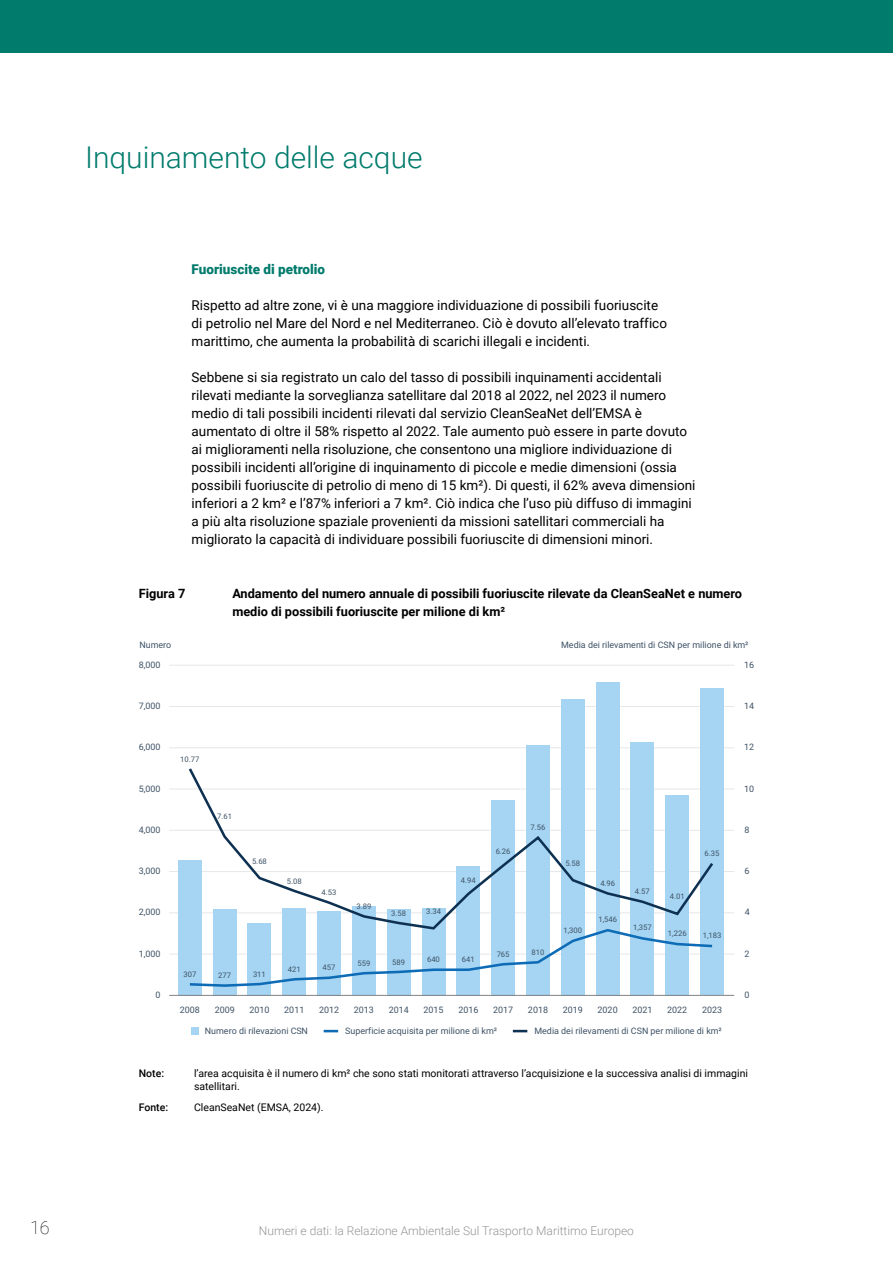
<style>
.page{position:relative;width:893px;height:1263px;background:#fff}
.page>*{position:absolute;margin:0;border:0;box-sizing:border-box;transform-origin:0 0}
.t1{font:300 30px "Roboto";color:#007b6c}
.t2{font:100 18px "Roboto";color:#000}
.t3{font:13.5px/18px "Roboto";color:#000}
.t4{font:900 13.5px "Roboto";color:#007b6c}
.t5{font:700 12.75px/18px "Roboto";color:#000}
.t6{font:300 12px "Roboto";color:#939598}
.t7{font:10.5px/12.8px "Roboto";color:#000}
.t8{font:500 10.5px "Roboto";color:#000}
.t9{font:9px "Roboto";color:#3e5265}
.t10{font:7.65px "Roboto";color:#3e5265}
</style>
<div class="page">
<div style="left:0;top:0;width:893px;height:53px;background:#007b6c"></div>
<div style="left:191px;top:1027px;width:7px;height:8px;background:#a5d5f3"></div>
<svg style="left:324px;top:1030px;width:14px;height:2px"></svg>
<svg style="left:513px;top:1030px;width:14px;height:2px"></svg>
<hr style="left:169px;top:954px;width:565px;height:1px;background:#e6e7e8">
<hr style="left:169px;top:912px;width:565px;height:1px;background:#e6e7e8">
<hr style="left:169px;top:871px;width:565px;height:1px;background:#e6e7e8">
<hr style="left:169px;top:830px;width:565px;height:1px;background:#e6e7e8">
<hr style="left:169px;top:706px;width:565px;height:1px;background:#e6e7e8">
<hr style="left:169px;top:789px;width:565px;height:1px;background:#e6e7e8">
<hr style="left:169px;top:747px;width:565px;height:1px;background:#e6e7e8">
<hr style="left:169px;top:665px;width:565px;height:1px;background:#e6e7e8">
<div style="left:178px;top:860px;width:23px;height:135px;background:#a5d5f3"></div>
<div style="left:213px;top:909px;width:23px;height:86px;background:#a5d5f3"></div>
<div style="left:248px;top:923px;width:23px;height:72px;background:#a5d5f3"></div>
<div style="left:283px;top:908px;width:23px;height:87px;background:#a5d5f3"></div>
<div style="left:317px;top:911px;width:24px;height:84px;background:#a5d5f3"></div>
<div style="left:352px;top:906px;width:23px;height:89px;background:#a5d5f3"></div>
<div style="left:387px;top:909px;width:23px;height:86px;background:#a5d5f3"></div>
<div style="left:422px;top:908px;width:23px;height:87px;background:#a5d5f3"></div>
<div style="left:457px;top:866px;width:23px;height:129px;background:#a5d5f3"></div>
<div style="left:491px;top:800px;width:24px;height:195px;background:#a5d5f3"></div>
<div style="left:526px;top:745px;width:24px;height:250px;background:#a5d5f3"></div>
<div style="left:561px;top:699px;width:23px;height:296px;background:#a5d5f3"></div>
<div style="left:596px;top:682px;width:23px;height:313px;background:#a5d5f3"></div>
<div style="left:631px;top:742px;width:23px;height:253px;background:#a5d5f3"></div>
<div style="left:666px;top:795px;width:23px;height:200px;background:#a5d5f3"></div>
<div style="left:700px;top:688px;width:24px;height:307px;background:#a5d5f3"></div>
<svg style="left:186px;top:765px;width:527px;height:162px"></svg>
<svg style="left:189px;top:927px;width:524px;height:61px"></svg>
<hr style="left:169px;top:995px;width:565px;height:1px;background:#808285">
<h1 class="t1" style="left:85px;top:136px;width:339px">Inquinamento delle acque</h1>
<p class="t4" style="left:192px;top:259px;width:135px">Fuoriuscite di petrolio</p>
<p class="t3" style="left:192px;top:295px;width:477px">Rispetto ad altre zone, vi è una maggiore individuazione di possibili fuoriuscite di petrolio nel Mare del Nord e nel Mediterraneo. Ciò è dovuto all’elevato traffico marittimo, che aumenta la probabilità di scarichi illegali e incidenti.</p>
<p class="t3" style="left:192px;top:367px;width:505px">Sebbene si sia registrato un calo del tasso di possibili inquinamenti accidentali rilevati mediante la sorveglianza satellitare dal 2018 al 2022, nel 2023 il numero medio di tali possibili incidenti rilevati dal servizio CleanSeaNet dell’EMSA è aumentato di oltre il 58% rispetto al 2022. Tale aumento può essere in parte dovuto ai miglioramenti nella risoluzione, che consentono una migliore individuazione di possibili incidenti all’origine di inquinamento di piccole e medie dimensioni (ossia possibili fuoriuscite di petrolio di meno di 15 km²). Di questi, il 62% aveva dimensioni inferiori a 2 km² e l’87% inferiori a 7 km². Ciò indica che l’uso più diffuso di immagini a più alta risoluzione spaziale provenienti da missioni satellitari commerciali ha migliorato la capacità di individuare possibili fuoriuscite di dimensioni minori.</p>
<p class="t5" style="left:139px;top:584px;width:48px">Figura 7</p>
<p class="t5" style="left:232px;top:584px;width:511px">Andamento del numero annuale di possibili fuoriuscite rilevate da CleanSeaNet e numero medio di possibili fuoriuscite per milione di km²</p>
<p class="t9" style="left:140px;top:638px;width:33px">Numero</p>
<p class="t9" style="left:139px;top:658px;width:23px">8,000</p>
<p class="t9" style="left:561px;top:638px;width:189px">Media dei rilevamenti di CSN per milione di km²</p>
<p class="t9" style="left:744px;top:658px;width:12px">16</p>
<p class="t9" style="left:139px;top:700px;width:23px">7,000</p>
<p class="t9" style="left:744px;top:700px;width:12px">14</p>
<p class="t9" style="left:139px;top:741px;width:23px">6,000</p>
<p class="t9" style="left:744px;top:741px;width:12px">12</p>
<p class="t10" style="left:180px;top:754px;width:21px">10.77</p>
<p class="t9" style="left:139px;top:782px;width:23px">5,000</p>
<p class="t9" style="left:744px;top:782px;width:12px">10</p>
<p class="t10" style="left:217px;top:811px;width:16px">7.61</p>
<p class="t9" style="left:139px;top:823px;width:23px">4,000</p>
<p class="t10" style="left:530px;top:822px;width:16px">7.56</p>
<p class="t9" style="left:744px;top:823px;width:7px">8</p>
<p class="t10" style="left:252px;top:855px;width:16px">5.68</p>
<p class="t10" style="left:496px;top:846px;width:16px">6.26</p>
<p class="t10" style="left:565px;top:857px;width:16px">5.58</p>
<p class="t10" style="left:705px;top:848px;width:16px">6.35</p>
<p class="t9" style="left:139px;top:865px;width:23px">3,000</p>
<p class="t10" style="left:287px;top:875px;width:16px">5.08</p>
<p class="t10" style="left:461px;top:875px;width:16px">4.94</p>
<p class="t10" style="left:600px;top:878px;width:16px">4.96</p>
<p class="t9" style="left:744px;top:865px;width:7px">6</p>
<p class="t10" style="left:322px;top:887px;width:16px">4.53</p>
<p class="t10" style="left:635px;top:886px;width:16px">4.57</p>
<p class="t10" style="left:670px;top:891px;width:16px">4.01</p>
<p class="t9" style="left:139px;top:906px;width:23px">2,000</p>
<p class="t10" style="left:356px;top:901px;width:16px">3.89</p>
<p class="t10" style="left:391px;top:908px;width:16px">3.58</p>
<p class="t10" style="left:426px;top:906px;width:16px">3.34</p>
<p class="t10" style="left:563px;top:924px;width:20px">1,300</p>
<p class="t10" style="left:598px;top:914px;width:20px">1,546</p>
<p class="t10" style="left:633px;top:922px;width:20px">1,357</p>
<p class="t10" style="left:668px;top:928px;width:20px">1,226</p>
<p class="t10" style="left:703px;top:930px;width:20px">1,183</p>
<p class="t9" style="left:745px;top:906px;width:7px">4</p>
<p class="t9" style="left:139px;top:947px;width:23px">1,000</p>
<p class="t10" style="left:183px;top:969px;width:14px">307</p>
<p class="t10" style="left:218px;top:970px;width:14px">277</p>
<p class="t10" style="left:253px;top:969px;width:14px">311</p>
<p class="t10" style="left:288px;top:964px;width:14px">421</p>
<p class="t10" style="left:323px;top:962px;width:14px">457</p>
<p class="t10" style="left:357px;top:958px;width:14px">559</p>
<p class="t10" style="left:392px;top:956px;width:14px">589</p>
<p class="t10" style="left:427px;top:954px;width:14px">640</p>
<p class="t10" style="left:462px;top:954px;width:14px">641</p>
<p class="t10" style="left:497px;top:949px;width:14px">765</p>
<p class="t10" style="left:531px;top:947px;width:14px">810</p>
<p class="t9" style="left:744px;top:947px;width:7px">2</p>
<p class="t9" style="left:156px;top:988px;width:7px">0</p>
<p class="t9" style="left:744px;top:988px;width:7px">0</p>
<p class="t9" style="left:180px;top:1003px;width:22px">2008</p>
<p class="t9" style="left:215px;top:1003px;width:22px">2009</p>
<p class="t9" style="left:249px;top:1003px;width:22px">2010</p>
<p class="t9" style="left:284px;top:1003px;width:22px">2011</p>
<p class="t9" style="left:319px;top:1003px;width:22px">2012</p>
<p class="t9" style="left:354px;top:1003px;width:22px">2013</p>
<p class="t9" style="left:389px;top:1003px;width:22px">2014</p>
<p class="t9" style="left:424px;top:1003px;width:22px">2015</p>
<p class="t9" style="left:458px;top:1003px;width:22px">2016</p>
<p class="t9" style="left:493px;top:1003px;width:22px">2017</p>
<p class="t9" style="left:528px;top:1003px;width:22px">2018</p>
<p class="t9" style="left:563px;top:1003px;width:22px">2019</p>
<p class="t9" style="left:598px;top:1003px;width:22px">2020</p>
<p class="t9" style="left:632px;top:1003px;width:22px">2021</p>
<p class="t9" style="left:667px;top:1003px;width:22px">2022</p>
<p class="t9" style="left:702px;top:1003px;width:22px">2023</p>
<p class="t9" style="left:205px;top:1025px;width:105px">Numero di rilevazioni CSN</p>
<p class="t9" style="left:345px;top:1025px;width:153px">Superficie acquisita per milione di km²</p>
<p class="t9" style="left:534px;top:1025px;width:189px">Media dei rilevamenti di CSN per milione di km²</p>
<p class="t8" style="left:139px;top:1066px;width:27px">Note:</p>
<p class="t7" style="left:194px;top:1066px;width:555px">l’area acquisita è il numero di km² che sono stati monitorati attraverso l’acquisizione e la successiva analisi di immagini satellitari.</p>
<p class="t8" style="left:139px;top:1100px;width:31px">Fonte:</p>
<p class="t7" style="left:194px;top:1100px;width:131px">CleanSeaNet (EMSA, 2024).</p>
<h2 class="t2" style="left:30px;top:1214px;width:21px">16</h2>
<p class="t6" style="left:259px;top:1223px;width:376px">Numeri e dati: la Relazione Ambientale Sul Trasporto Marittimo Europeo</p>
</div>
